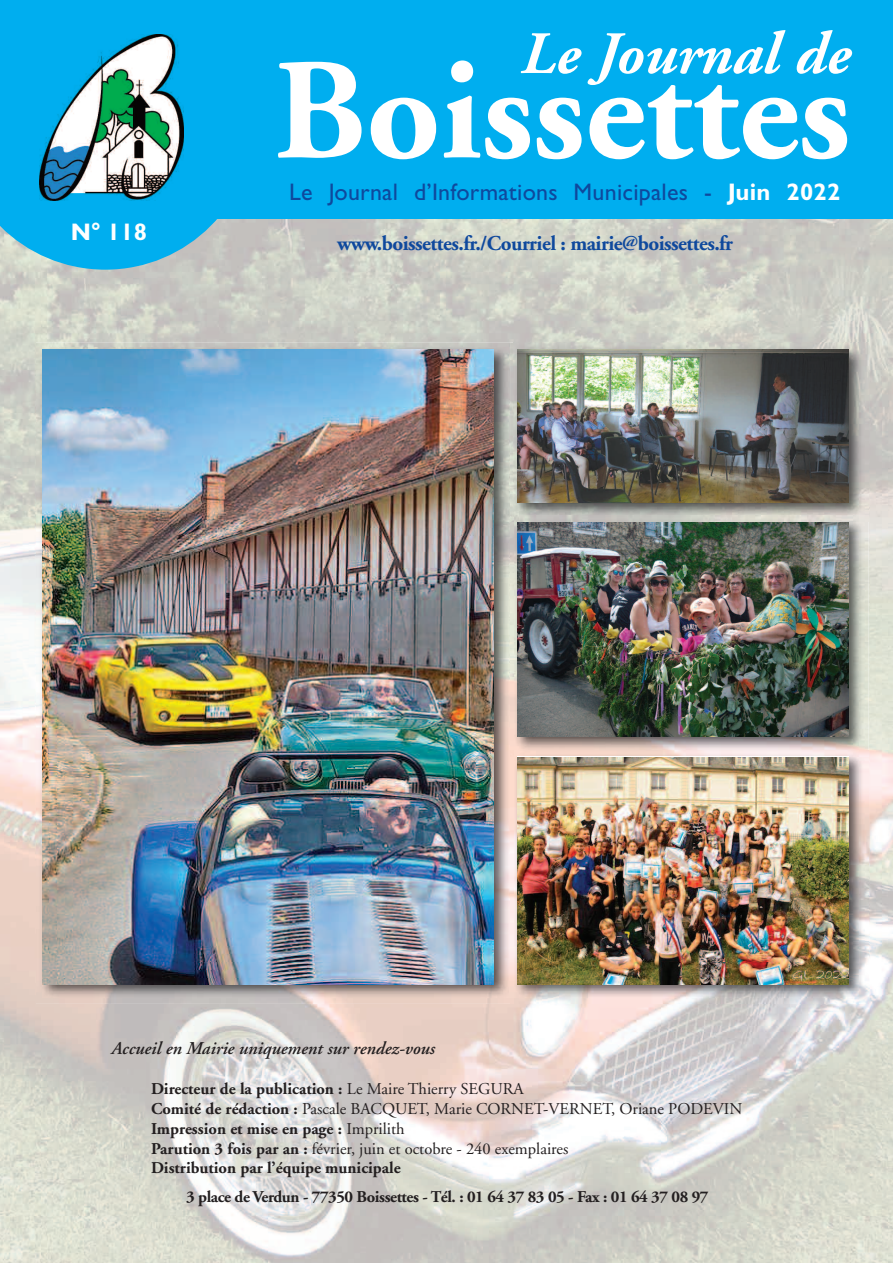
<style>
.page{position:relative;width:893px;height:1263px;background:#fff}
.page>*{position:absolute;margin:0;border:0;box-sizing:border-box;transform-origin:0 0}
.t1{font:700 144px "Adobe Garamond";color:#fff}
.t2{font:italic 700 60px "Adobe Garamond";color:#fff}
.t3{font:24px "Gill Sans";letter-spacing:.01em;color:#0f499d}
.t4{font:700 24px "Gill Sans";color:#fff}
.t5{font:700 21px "Adobe Garamond";letter-spacing:-.025em;color:#0f499d}
.t6{font:italic 600 18px "Adobe Garamond";color:#231f20}
.t7{font:700 16.5px/19.8px "Adobe Garamond";color:#231f20}
.t8{font:700 16.5px "Adobe Garamond";letter-spacing:-.025em;color:#231f20}
.s1{font-weight:700;color:#fff}
.s2{font-weight:400}
</style>
<div class="page">
<img style="left:0;top:219px;width:893px;height:1044px">
<div style="left:0;top:0;width:893px;height:219px;background:#00aeef"></div>
<svg style="left:0;top:34px;width:254px;height:236px"></svg>
<img style="left:40px;top:35px;width:143px;height:166px">
<img style="left:36px;top:342px;width:477px;height:662px">
<img style="left:43px;top:349px;width:451px;height:635px">
<img style="left:510px;top:343px;width:358px;height:172px">
<img style="left:517px;top:349px;width:332px;height:153px">
<img style="left:513px;top:521px;width:355px;height:236px">
<img style="left:510px;top:521px;width:3px;height:229px">
<img style="left:513px;top:515px;width:355px;height:6px">
<svg style="left:510px;top:515px;width:3px;height:6px"></svg>
<img style="left:517px;top:522px;width:332px;height:215px">
<img style="left:510px;top:757px;width:358px;height:246px">
<svg style="left:510px;top:750px;width:3px;height:7px"></svg>
<img style="left:517px;top:757px;width:331px;height:227px">
<h3 class="t4" style="left:71px;top:223px;width:78px">N° 118</h3>
<h2 class="t2" style="left:521px;top:30px;width:331px">Le Journal de</h2>
<h1 class="t1" style="left:274px;top:54px;width:578px">Boissettes</h1>
<h3 class="t3" style="left:289px;top:183px;width:552px">Le Journal d’Informations Municipales - <span class="s1">Juin 2022</span></h3>
<p class="t5" style="left:337px;top:235px;width:397px">www.boissettes.fr./Courriel : mairie@boissettes.fr</p>
<p class="t6" style="left:112px;top:1041px;width:325px">Accueil en Mairie uniquement sur rendez-vous</p>
<p class="t7" style="left:151px;top:1080px;width:593px">Directeur de la publication : <span class="s2">Le Maire Thierry SEGURA<br></span>Comité de rédaction : <span class="s2">Pascale BACQUET, Marie CORNET-VERNET, Oriane PODEVIN </span>Impression et mise en page : <span class="s2">Imprilith<br></span>Parution 3 fois par an : <span class="s2">février, juin et octobre - 240 exemplaires<br></span>Distribution par l’équipe municipale</p>
<p class="t8" style="left:186px;top:1190px;width:524px">3 place de Verdun - 77350 Boissettes - Tél. : 01 64 37 83 05 - Fax : 01 64 37 08 97</p>
</div>
